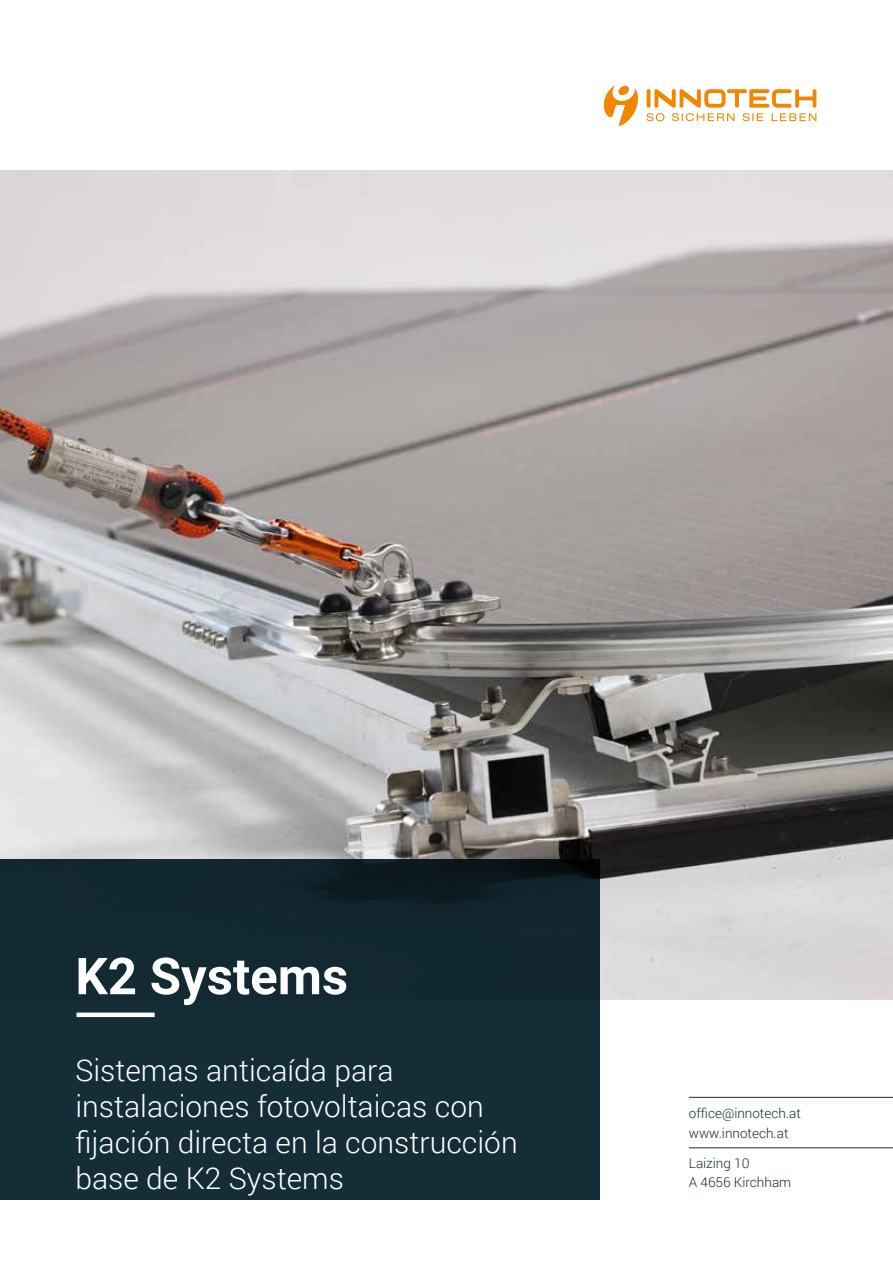
<style>
.page{position:relative;width:893px;height:1263px;background:#fff}
.page>*{position:absolute;margin:0;border:0;box-sizing:border-box;transform-origin:0 0}
.t1{font:700 51px "Roboto";color:#fff}
.t2{font:300 30px/36px "Roboto";color:#fff}
.t3{font:300 13.5px/19.5px "Roboto";color:#152d37}
</style>
<div class="page">
<img style="left:0;top:170px;width:893px;height:829px">
<svg style="left:647px;top:89px;width:169px;height:32px"></svg>
<svg style="left:603px;top:85px;width:35px;height:41px"></svg>
<div style="left:0;top:859px;width:600px;height:340px;background:#152d37"></div>
<div style="left:77px;top:1012px;width:78px;height:5px;background:#fff"></div>
<hr style="left:689px;top:1097px;width:204px;height:1px;background:#152d37">
<hr style="left:689px;top:1147px;width:204px;height:1px;background:#152d37">
<h1 class="t1" style="left:75px;top:940px;width:274px">K2 Systems</h1>
<p class="t2" style="left:75px;top:1051px;width:444px">Sistemas anticaída para instalaciones fotovoltaicas con fijación directa en la construcción base de K2 Systems</p>
<p class="t3" style="left:689px;top:1103px;width:114px">office@innotech.at www.innotech.at</p>
<p class="t3" style="left:689px;top:1153px;width:104px">Laizing 10<br>A 4656 Kirchham</p>
</div>
